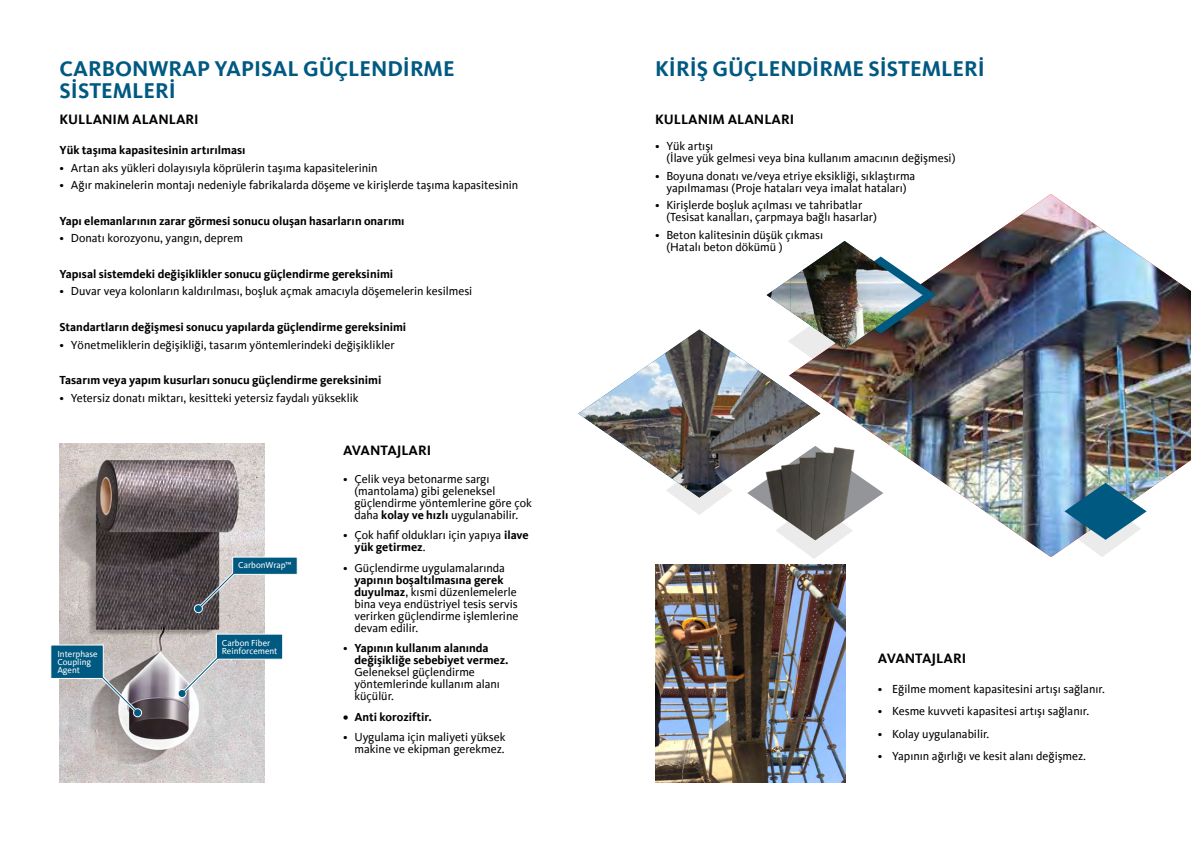
<style>
.page{position:relative;width:1191px;height:842px;background:#fff}
.page>*{position:absolute;margin:0;border:0;box-sizing:border-box;transform-origin:0 0}
.t1{font:700 22px/22px "Kievit OT";color:#005981}
.t2{font:700 14px "Kievit OT";color:#000}
.t3{font:12px/12px "Kievit OT";color:#000}
.t4{font:700 12px/12px "Kievit OT";color:#000}
.t5{font:9px/8px "Kievit OT";color:#fff}
.s1{font-weight:700}
.s2{font-weight:400}
</style>
<div class="page">
<svg style="left:676px;top:497px;width:47px;height:18px"></svg>
<img style="left:578px;top:330px;width:211px;height:167px">
<img style="left:60px;top:444px;width:204px;height:338px">
<img style="left:789px;top:194px;width:402px;height:363px">
<img style="left:1063px;top:483px;width:83px;height:74px">
<div style="left:194px;top:604px;width:9px;height:9px;border:1px solid #fff;border-radius:50%"></div>
<div style="left:177px;top:689px;width:9px;height:9px;border:1px solid #fff;border-radius:50%"></div>
<div style="left:133px;top:708px;width:9px;height:9px;border:1px solid #fff;border-radius:50%"></div>
<svg style="left:195px;top:556px;width:103px;height:56px"></svg>
<svg style="left:179px;top:633px;width:104px;height:64px;background:#a2b5bf"></svg>
<svg style="left:50px;top:644px;width:91px;height:72px;background:#899da8"></svg>
<img style="left:766px;top:241px;width:170px;height:143px">
<img style="left:791px;top:241px;width:131px;height:108px">
<img style="left:766px;top:278px;width:25px;height:34px">
<svg style="left:747px;top:446px;width:136px;height:113px"></svg>
<img style="left:754px;top:441px;width:113px;height:99px">
<img style="left:655px;top:564px;width:190px;height:218px">
<h1 class="t1" style="left:60px;top:58px;width:397px">CARBONWRAP YAPISAL GÜÇLENDİRME<br>SİSTEMLERİ</h1>
<h1 class="t1" style="left:655px;top:58px;width:331px">KİRİŞ GÜÇLENDİRME SİSTEMLERİ</h1>
<p class="t2" style="left:60px;top:111px;width:141px">KULLANIM ALANLARI</p>
<p class="t4" style="left:60px;top:144px;width:187px">Yük taşıma kapasitesinin artırılması</p>
<p class="t3" style="left:60px;top:162px;width:320px">• Artan aks yükleri dolayısıyla köprülerin taşıma kapasitelerinin</p>
<p class="t3" style="left:60px;top:180px;width:460px">• Ağır makinelerin montajı nedeniyle fabrikalarda döşeme ve kirişlerde taşıma kapasitesinin</p>
<p class="t4" style="left:60px;top:215px;width:346px">Yapı elemanlarının zarar görmesi sonucu oluşan hasarların onarımı</p>
<p class="t3" style="left:60px;top:233px;width:185px">• Donatı korozyonu, yangın, deprem</p>
<p class="t4" style="left:60px;top:268px;width:335px">Yapısal sistemdeki değişiklikler sonucu güçlendirme gereksinimi</p>
<p class="t3" style="left:60px;top:286px;width:414px">• Duvar veya kolonların kaldırılması, boşluk açmak amacıyla döşemelerin kesilmesi</p>
<p class="t4" style="left:60px;top:321px;width:348px">Standartların değişmesi sonucu yapılarda güçlendirme gereksinimi</p>
<p class="t3" style="left:60px;top:339px;width:336px">• Yönetmeliklerin değişikliği, tasarım yöntemlerindeki değişiklikler</p>
<p class="t4" style="left:60px;top:374px;width:323px">Tasarım veya yapım kusurları sonucu güçlendirme gereksinimi</p>
<p class="t3" style="left:60px;top:392px;width:300px">• Yetersiz donatı miktarı, kesitteki yetersiz faydalı yükseklik</p>
<p class="t2" style="left:655px;top:111px;width:141px">KULLANIM ALANLARI</p>
<p class="t3" style="left:666px;top:140px;width:290px;text-indent:-11px">• Yük artışı<br>(İlave yük gelmesi veya bina kullanım amacının değişmesi)</p>
<p class="t3" style="left:655px;top:170px;width:262px;text-align:center">• Boyuna donatı ve/veya etriye eksikliği, sıklaştırma yapılmaması (Proje hataları veya imalat hataları)</p>
<p class="t3" style="left:666px;top:200px;width:212px;text-indent:-11px">• Kirişlerde boşluk açılması ve tahribatlar (Tesisat kanalları, çarpmaya bağlı hasarlar)</p>
<p class="t3" style="left:666px;top:229px;width:158px;text-indent:-11px">• Beton kalitesinin düşük çıkması (Hatalı beton dökümü )</p>
<p class="t5" style="left:57px;top:650px;width:42px">Interphase<br>Coupling<br>Agent</p>
<p class="t5" style="left:238px;top:561px;width:55px">CarbonWrap™</p>
<p class="t5" style="left:222px;top:639px;width:57px">Carbon Fiber<br>Reinforcement</p>
<p class="t2" style="left:343px;top:442px;width:90px">AVANTAJLARI</p>
<p class="t3" style="left:354px;top:473px;width:179px;text-indent:-11px">• Çelik veya betonarme sargı (mantolama) gibi geleneksel güçlendirme yöntemlerine göre çok daha <span class="s1">kolay ve hızlı</span> uygulanabilir.</p>
<p class="t3" style="left:354px;top:529px;width:176px;text-indent:-11px">• Çok hafif oldukları için yapıya <span class="s1">ilave yük getirmez</span>.</p>
<p class="t3" style="left:343px;top:562px;width:163px">• Güçlendirme uygulamalarında</p>
<p class="t3" style="left:354px;top:574px;width:165px"><span class="s1">yapının boşaltılmasına gerek duyulmaz</span>, kısmi düzenlemelerle bina veya endüstriyel tesis servis verirken güçlendirme işlemlerine devam edilir.</p>
<p class="t4" style="left:354px;top:642px;width:156px;text-indent:-11px"><span class="s2">•</span> Yapının kullanım alanında değişikliğe sebebiyet vermez.</p>
<p class="t3" style="left:354px;top:666px;width:147px">Geleneksel güçlendirme yöntemlerinde kullanım alanı küçülür.</p>
<p class="t4" style="left:343px;top:710px;width:90px">• Anti koroziftir.</p>
<p class="t3" style="left:343px;top:731px;width:164px;text-align:right">• Uygulama için maliyeti yüksek makine ve ekipman gerekmez.</p>
<p class="t2" style="left:878px;top:650px;width:90px">AVANTAJLARI</p>
<p class="t3" style="left:878px;top:683px;width:228px">• Eğilme moment kapasitesini artışı sağlanır.</p>
<p class="t3" style="left:878px;top:705px;width:213px">• Kesme kuvveti kapasitesi artışı sağlanır.</p>
<p class="t3" style="left:878px;top:728px;width:113px">• Kolay uygulanabilir.</p>
<p class="t3" style="left:878px;top:750px;width:210px">• Yapının ağırlığı ve kesit alanı değişmez.</p>
</div>
